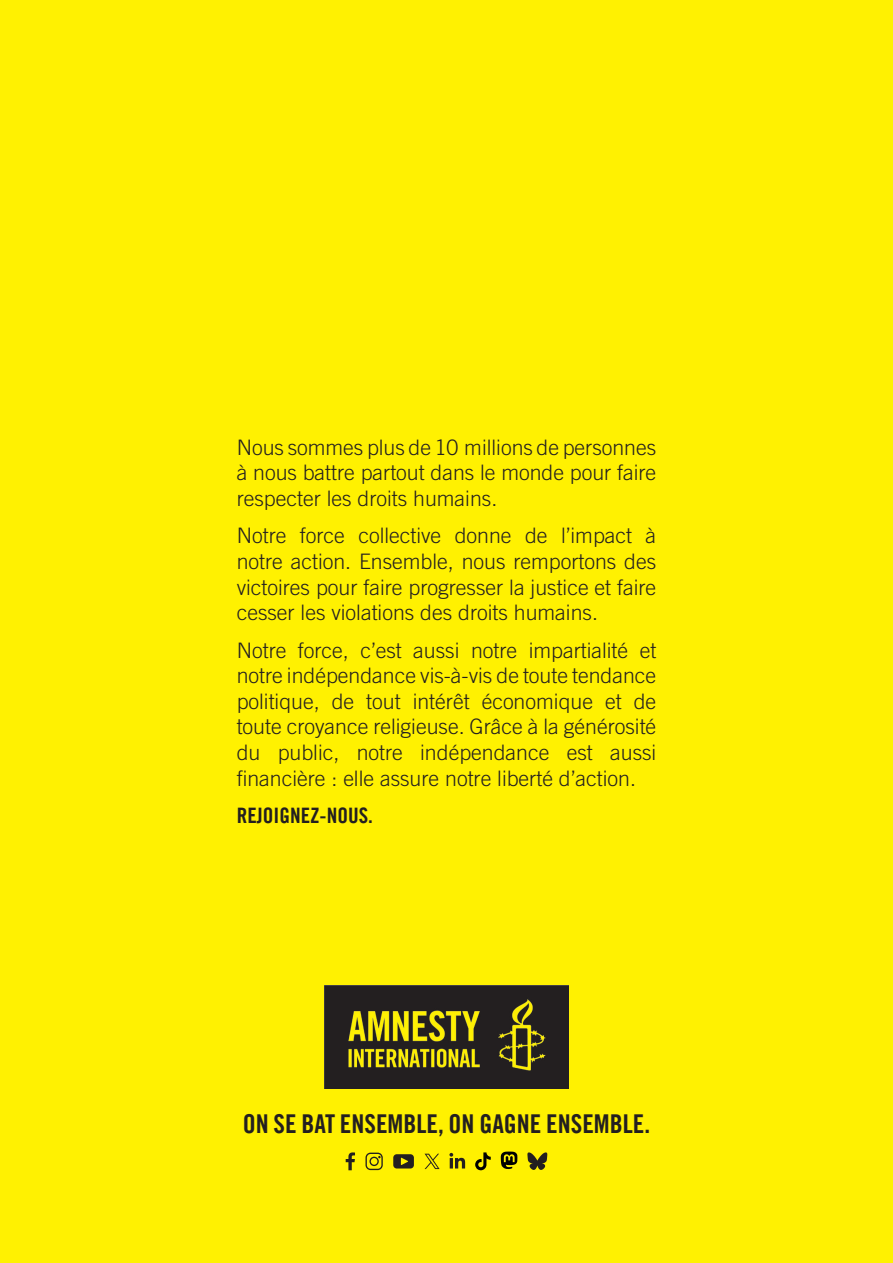
<style>
.page{position:relative;width:893px;height:1263px;background:#fff101}
.page>*{position:absolute;margin:0;border:0;box-sizing:border-box;transform-origin:0 0}
.t1{font:25.95px "Amnesty Trade Gothic Bd Cn 20";color:#231f20}
.t2{font:300 21.3px/25.7px "Amnesty Trade Gothic";color:#231f20;text-align:justify}
.t3{font:21.3px "Amnesty Trade Gothic Bd Cn 20";color:#231f20}
</style>
<div class="page">
<img style="left:325px;top:986px;width:243px;height:103px">
<svg style="left:365px;top:1152px;width:18px;height:18px"></svg>
<svg style="left:393px;top:1154px;width:21px;height:14px"></svg>
<svg style="left:425px;top:1154px;width:15px;height:15px"></svg>
<svg style="left:449px;top:1153px;width:16px;height:15px"></svg>
<svg style="left:475px;top:1152px;width:16px;height:18px"></svg>
<svg style="left:346px;top:1152px;width:9px;height:18px"></svg>
<svg style="left:527px;top:1152px;width:20px;height:18px"></svg>
<svg style="left:501px;top:1151px;width:16px;height:18px"></svg>
<p class="t2" style="left:237px;top:434px;width:421px">Nous sommes plus de 10 millions de personnes à nous battre partout dans le monde pour faire respecter les droits humains.</p>
<p class="t2" style="left:237px;top:523px;width:421px">Notre force collective donne de l’impact à notre action. Ensemble, nous remportons des victoires pour faire progresser la justice et faire cesser les violations des droits humains.</p>
<p class="t2" style="left:237px;top:637px;width:421px">Notre force, c’est aussi notre impartialité et notre indépendance vis-à-vis de toute tendance politique, de tout intérêt économique et de toute croyance religieuse. Grâce à la générosité du public, notre indépendance est aussi financière : elle assure notre liberté d’action.</p>
<p class="t3" style="left:237px;top:802px;width:138px">REJOIGNEZ-NOUS.</p>
<p class="t1" style="left:243px;top:1108px;width:409px">ON SE BAT ENSEMBLE, ON GAGNE ENSEMBLE.</p>
</div>
